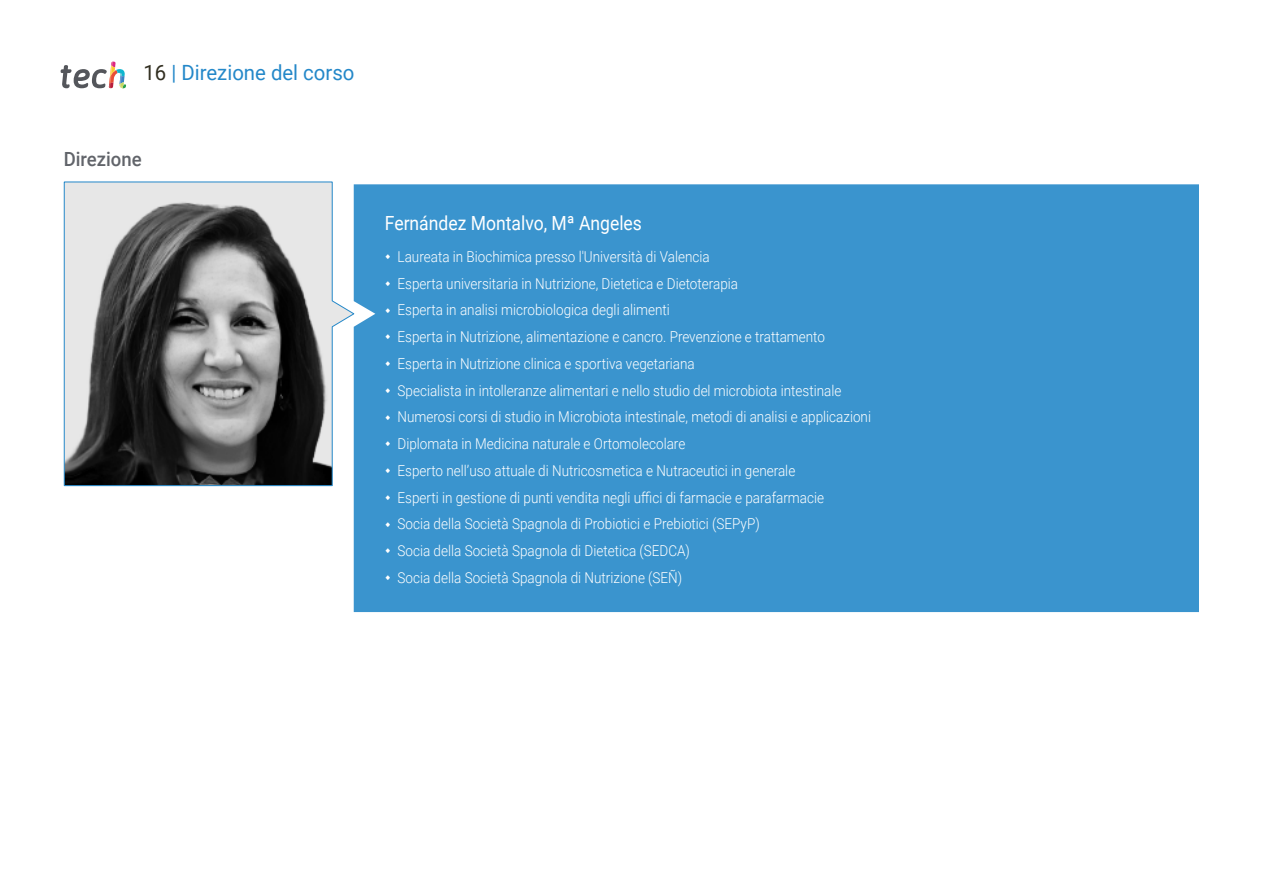
<style>
.page{position:relative;width:1263px;height:893px;background:#fff}
.page>*{position:absolute;margin:0;border:0;box-sizing:border-box;transform-origin:0 0}
.t1{font:21px "Roboto";color:#2488c9}
.t2{font:19.5px "Roboto";color:#fff;scale:.9 1}
.t3{font:500 19.5px "Roboto";color:#61646a;scale:.95 1}
.t4{font:300 15px/26.7px "Roboto";color:#fff;scale:.9 1}
.s1{color:#312e20}
</style>
<div class="page">
<div style="left:354px;top:184px;width:845px;height:428px;background:#3a94ce"></div>
<svg style="left:64px;top:182px;width:291px;height:304px;background:#808182"></svg>
<svg style="left:61px;top:62px;width:65px;height:27px"></svg>
<svg style="left:386px;top:254px;width:4px;height:5px"></svg>
<svg style="left:386px;top:281px;width:4px;height:5px"></svg>
<svg style="left:386px;top:308px;width:4px;height:5px"></svg>
<svg style="left:386px;top:335px;width:4px;height:5px"></svg>
<svg style="left:386px;top:361px;width:4px;height:5px"></svg>
<svg style="left:386px;top:388px;width:4px;height:5px"></svg>
<svg style="left:386px;top:415px;width:4px;height:5px"></svg>
<svg style="left:386px;top:442px;width:4px;height:5px"></svg>
<svg style="left:386px;top:468px;width:4px;height:5px"></svg>
<svg style="left:386px;top:495px;width:4px;height:5px"></svg>
<svg style="left:386px;top:522px;width:4px;height:5px"></svg>
<svg style="left:386px;top:549px;width:4px;height:5px"></svg>
<svg style="left:386px;top:575px;width:4px;height:5px"></svg>
<h1 class="t1" style="left:144px;top:57px;width:213px"><span class="s1">16</span> | Direzione del corso</h1>
<h2 class="t3" style="left:64px;top:145px;width:84px">Direzione</h2>
<h2 class="t2" style="left:385px;top:210px;width:287px">Fernández Montalvo, Mª Angeles</h2>
<p class="t4" style="left:398px;top:243px;width:528px">Laureata in Biochimica presso l'Università di Valencia<br>Esperta universitaria in Nutrizione, Dietetica e Dietoterapia<br>Esperta in analisi microbiologica degli alimenti<br>Esperta in Nutrizione, alimentazione e cancro. Prevenzione e trattamento Esperta in Nutrizione clinica e sportiva vegetariana<br>Specialista in intolleranze alimentari e nello studio del microbiota intestinale Numerosi corsi di studio in Microbiota intestinale, metodi di analisi e applicazioni Diplomata in Medicina naturale e Ortomolecolare<br>Esperto nell’uso attuale di Nutricosmetica e Nutraceutici in generale<br>Esperti in gestione di punti vendita negli uffici di farmacie e parafarmacie<br>Socia della Società Spagnola di Probiotici e Prebiotici (SEPyP)<br>Socia della Società Spagnola di Dietetica (SEDCA)<br>Socia della Società Spagnola di Nutrizione (SEÑ)</p>
</div>
